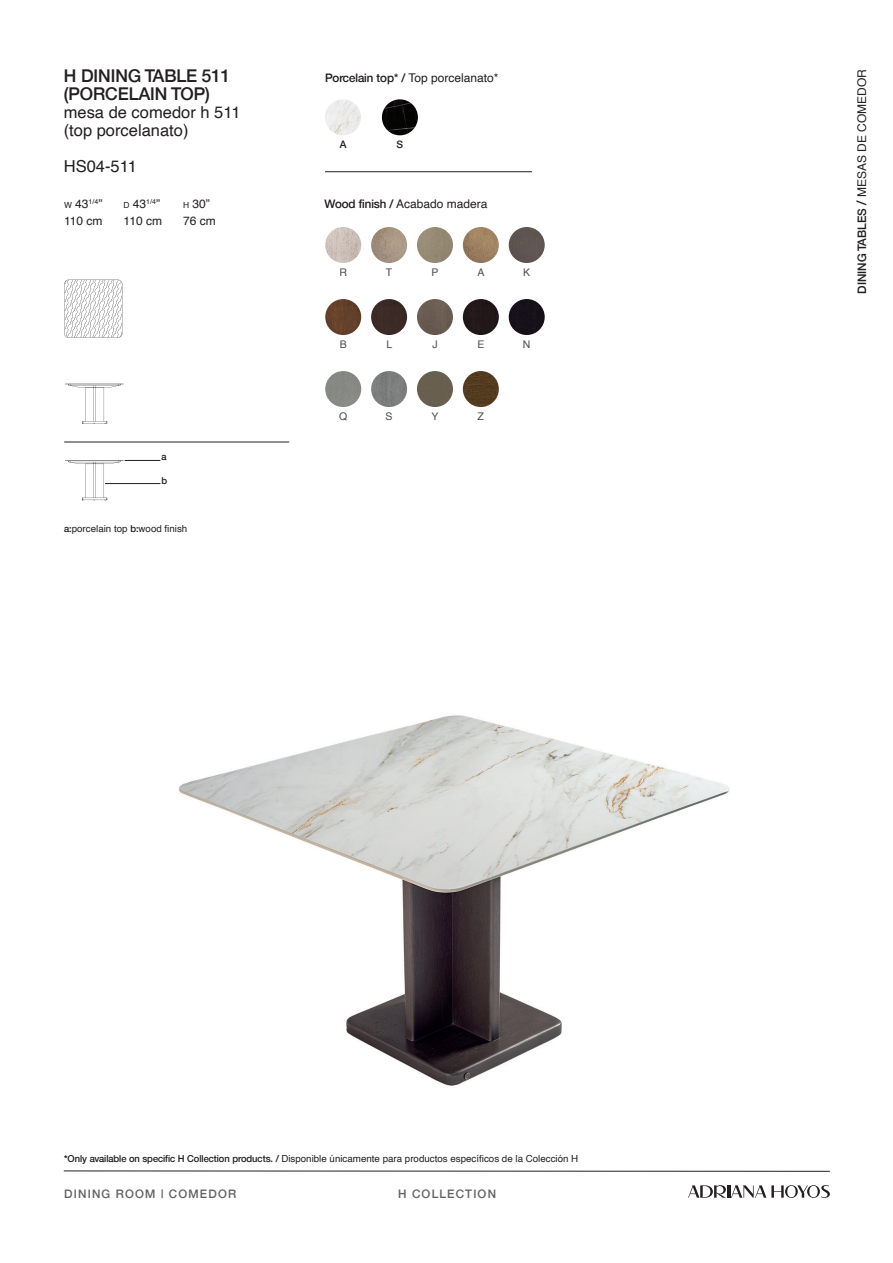
<style>
.page{position:relative;width:893px;height:1263px;background:#fff}
.page>*{position:absolute;margin:0;border:0;box-sizing:border-box;transform-origin:0 0}
.t1{font:500 18px/18px "Helvetica";color:#231f20}
.t2{font:16.5px/18px "Helvetica";color:#231f20}
.t3{font:12px/16.5px "Helvetica";color:#231f20}
.t4{font:500 12px "Helvetica";letter-spacing:.1em;color:#636366}
.t5{font:10.5px "Helvetica";color:#4b4c4d}
.t6{font:500 10.5px "Helvetica";color:#231f20}
.t7{font:9.75px "Helvetica";color:#231f20}
.t8{font:500 9.75px "Helvetica";color:#231f20}
.s1{font-size:8.4px}
.s2{font-weight:500}
.s3{font-weight:500;color:#000}
.s4{font-weight:500;font-size:13.35px}
</style>
<div class="page">
<hr style="left:64px;top:1170px;width:766px;height:2px;background:#231f20">
<svg style="left:688px;top:1185px;width:142px;height:13px"></svg>
<img style="left:179px;top:715px;width:551px;height:371px">
<hr style="left:64px;top:442px;width:225px;height:1px;background:#231f20">
<hr style="left:125px;top:460px;width:35px;height:1px;background:#231f20">
<hr style="left:105px;top:483px;width:55px;height:1px;background:#231f20">
<svg style="left:64px;top:280px;width:59px;height:58px"></svg>
<svg style="left:65px;top:383px;width:58px;height:41px"></svg>
<svg style="left:65px;top:460px;width:58px;height:41px"></svg>
<hr style="left:325px;top:171px;width:207px;height:1px;background:#231f20">
<img style="left:325px;top:99px;width:36px;height:36px;border-radius:18px">
<img style="left:382px;top:99px;width:36px;height:36px;border-radius:18px">
<img style="left:463px;top:299px;width:36px;height:36px;border-radius:18px">
<img style="left:417px;top:371px;width:36px;height:36px;border-radius:18px">
<img style="left:509px;top:227px;width:36px;height:36px;border-radius:18px">
<img style="left:325px;top:227px;width:36px;height:36px;border-radius:18px">
<img style="left:325px;top:371px;width:36px;height:36px;border-radius:18px">
<img style="left:417px;top:227px;width:36px;height:36px;border-radius:18px">
<img style="left:371px;top:299px;width:36px;height:36px;border-radius:18px">
<img style="left:417px;top:299px;width:36px;height:36px;border-radius:18px">
<img style="left:371px;top:371px;width:36px;height:36px;border-radius:18px">
<img style="left:463px;top:227px;width:36px;height:36px;border-radius:18px">
<img style="left:325px;top:299px;width:36px;height:36px;border-radius:18px">
<img style="left:509px;top:299px;width:36px;height:36px;border-radius:18px">
<img style="left:463px;top:371px;width:36px;height:36px;border-radius:18px">
<img style="left:371px;top:227px;width:36px;height:36px;border-radius:18px">
<h1 class="t1" style="left:64px;top:68px;width:168px">H DINING TABLE 511 (PORCELAIN TOP)</h1>
<h2 class="t2" style="left:64px;top:104px;width:178px">mesa de comedor h 511 (top porcelanato)</h2>
<h2 class="t2" style="left:64px;top:158px;width:75px">HS04-511</h2>
<p class="t3" style="left:64px;top:197px;width:40px"><span class="s1">w</span> 43<sup>1/4</sup>”<br>110 cm</p>
<p class="t3" style="left:124px;top:197px;width:40px"><span class="s1">d</span> 43<sup>1/4</sup>”<br>110 cm</p>
<p class="t3" style="left:183px;top:197px;width:34px"><span class="s1">h</span> 30”<br>76 cm</p>
<p class="t8" style="left:162px;top:453px;width:7px">a</p>
<p class="t8" style="left:162px;top:476px;width:7px">b</p>
<p class="t7" style="left:64px;top:525px;width:125px"><span class="s2">a:</span>porcelain top <span class="s2">b:</span>wood finish</p>
<p class="t3" style="left:325px;top:70px;width:175px"><span class="s2">Porcelain top* /</span> Top porcelanato*</p>
<p class="t6" style="left:340px;top:141px;width:8px">A</p>
<p class="t6" style="left:397px;top:141px;width:8px">S</p>
<p class="t3" style="left:325px;top:196px;width:165px"><span class="s2">Wood finish /</span> Acabado madera</p>
<p class="t5" style="left:339px;top:268px;width:9px">R</p>
<p class="t5" style="left:523px;top:268px;width:9px">K</p>
<p class="t5" style="left:386px;top:268px;width:8px">T</p>
<p class="t5" style="left:432px;top:268px;width:9px">P</p>
<p class="t5" style="left:478px;top:268px;width:9px">A</p>
<p class="t5" style="left:340px;top:340px;width:9px">B</p>
<p class="t5" style="left:339px;top:412px;width:10px">Q</p>
<p class="t5" style="left:386px;top:340px;width:7px">L</p>
<p class="t5" style="left:432px;top:340px;width:7px">J</p>
<p class="t5" style="left:386px;top:412px;width:9px">S</p>
<p class="t5" style="left:432px;top:412px;width:9px">Y</p>
<p class="t5" style="left:477px;top:340px;width:9px">E</p>
<p class="t5" style="left:478px;top:412px;width:8px">Z</p>
<p class="t5" style="left:523px;top:340px;width:9px">N</p>
<p class="t7" style="left:64px;top:1151px;width:516px"><span class="s3">*</span><span class="s2">Only available on specific H Collection products. /</span> Disponible únicamente para productos específicos de la Colección H</p>
<p class="t4" style="left:64px;top:1187px;width:174px">DINING ROOM | COMEDOR</p>
<p class="t4" style="left:398px;top:1189px;width:100px">H COLLECTION</p>
<p class="t3" style="left:854px;top:294px;width:226px;rotate:-90deg"><span class="s2">DINING TABLES</span> <span class="s4">/</span> MESAS DE COMEDOR</p>
</div>
